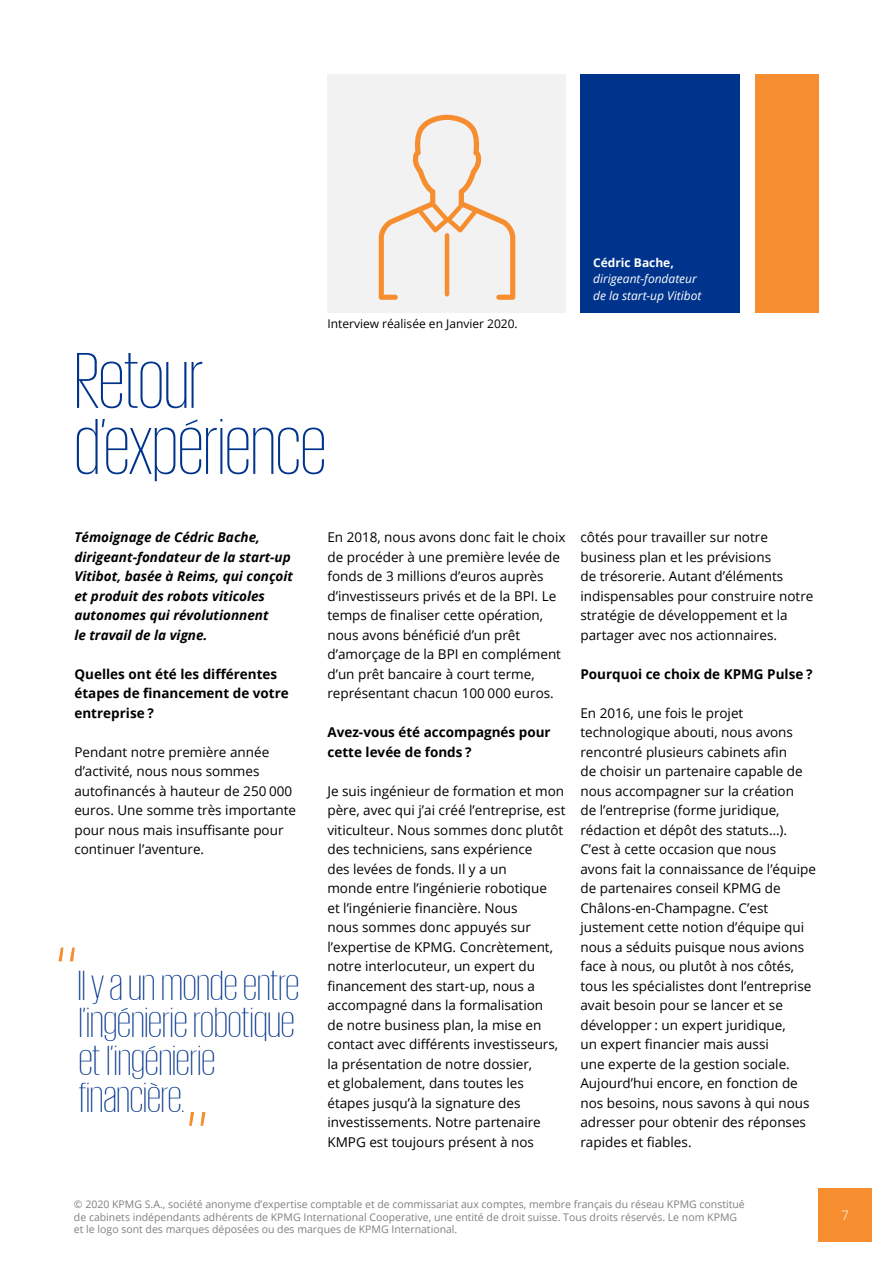
<style>
.page{position:relative;width:893px;height:1263px;background:#fff}
.page>*{position:absolute;margin:0;border:0;box-sizing:border-box;transform-origin:0 0}
.t1{font:200 136.5px "KPMG";color:#f68d2e}
.t2{font:200 81px/66px "KPMG";color:#00338c}
.t3{font:200 43.5px/37.5px "KPMG";color:#00338c}
.t4{font:13.5px/19.5px "Open Sans";color:#000}
.t5{font:italic 700 13.5px/19.5px "Open Sans";color:#000}
.t6{font:700 13.5px/19.5px "Open Sans";color:#000}
.t7{font:300 13.05px "Open Sans";color:#fff}
.t8{font:italic 12px/16.5px "Open Sans";color:#fff}
.t9{font:12px "Open Sans";color:#000}
.t10{font:700 12px "Open Sans";color:#fff}
.t11{font:10.5px/12.6px "Open Sans";color:#808080}
</style>
<div class="page">
<div style="left:819px;top:1188px;width:53px;height:54px;background:#f68d2e"></div>
<div style="left:580px;top:74px;width:160px;height:239px;background:#00338c"></div>
<div style="left:327px;top:74px;width:239px;height:239px;background:#f2f2f2"></div>
<div style="left:755px;top:74px;width:64px;height:239px;background:#f68d2e"></div>
<svg style="left:379px;top:115px;width:136px;height:185px"></svg>
<hr style="left:445px;top:233px;width:4px;height:63px;background:#f68d2e;border-radius:2px">
<p class="t9" style="left:327px;top:315px;width:192px">Interview réalisée en Janvier 2020.</p>
<h2 class="t2" style="left:74px;top:346px;width:253px">Retour d’expérience</h2>
<p class="t10" style="left:593px;top:254px;width:82px">Cédric Bache,</p>
<p class="t8" style="left:593px;top:270px;width:110px">dirigeant-fondateur de la start-up Vitibot</p>
<p class="t5" style="left:74px;top:527px;width:220px">Témoignage de Cédric Bache, dirigeant-fondateur de la start-up<br>Vitibot, basée à Reims, qui conçoit et produit des robots viticoles autonomes qui révolutionnent<br>le travail de la vigne.</p>
<p class="t6" style="left:74px;top:664px;width:216px">Quelles ont été les différentes étapes de financement de votre entreprise ?</p>
<p class="t4" style="left:74px;top:742px;width:223px">Pendant notre première année d’activité, nous nous sommes autofinancés à hauteur de 250 000 euros. Une somme très importante pour nous mais insuffisante pour continuer l’aventure.</p>
<h1 class="t1" style="left:55px;top:929px;width:24px">‘‘</h1>
<h3 class="t3" style="left:78px;top:965px;width:223px">Il y a un monde entre l’ingénierie robotique et l’ingénierie financière.</h3>
<h1 class="t1" style="left:209px;top:1144px;width:24px;rotate:-180deg">‘‘</h1>
<p class="t4" style="left:327px;top:527px;width:240px">En 2018, nous avons donc fait le choix de procéder à une première levée de fonds de 3 millions d’euros auprès d’investisseurs privés et de la BPI. Le temps de finaliser cette opération, nous avons bénéficié d’un prêt d’amorçage de la BPI en complément d’un prêt bancaire à court terme, représentant chacun 100 000 euros.</p>
<p class="t6" style="left:327px;top:722px;width:225px">Avez-vous été accompagnés pour cette levée de fonds ?</p>
<p class="t4" style="left:327px;top:781px;width:239px">Je suis ingénieur de formation et mon père, avec qui j’ai créé l’entreprise, est viticulteur. Nous sommes donc plutôt des techniciens, sans expérience<br>des levées de fonds. Il y a un<br>monde entre l’ingénierie robotique<br>et l’ingénierie financière. Nous<br>nous sommes donc appuyés sur l’expertise de KPMG. Concrètement, notre interlocuteur, un expert du financement des start-up, nous a accompagné dans la formalisation<br>de notre business plan, la mise en contact avec différents investisseurs, la présentation de notre dossier,<br>et globalement, dans toutes les étapes jusqu’à la signature des investissements. Notre partenaire KMPG est toujours présent à nos</p>
<p class="t4" style="left:580px;top:527px;width:235px">côtés pour travailler sur notre business plan et les prévisions<br>de trésorerie. Autant d’éléments indispensables pour construire notre stratégie de développement et la partager avec nos actionnaires.</p>
<p class="t6" style="left:580px;top:664px;width:234px">Pourquoi ce choix de KPMG Pulse ?</p>
<p class="t4" style="left:580px;top:703px;width:237px">En 2016, une fois le projet technologique abouti, nous avons rencontré plusieurs cabinets afin<br>de choisir un partenaire capable de nous accompagner sur la création<br>de l’entreprise (forme juridique, rédaction et dépôt des statuts…).<br>C’est à cette occasion que nous avons fait la connaissance de l’équipe de partenaires conseil KPMG de Châlons-en-Champagne. C’est justement cette notion d’équipe qui nous a séduits puisque nous avions face à nous, ou plutôt à nos côtés, tous les spécialistes dont l’entreprise avait besoin pour se lancer et se développer : un expert juridique,<br>un expert financier mais aussi<br>une experte de la gestion sociale.<br>Aujourd’hui encore, en fonction de nos besoins, nous savons à qui nous adresser pour obtenir des réponses rapides et fiables.</p>
<p class="t11" style="left:74px;top:1197px;width:672px">© 2020 KPMG S.A., société anonyme d’expertise comptable et de commissariat aux comptes, membre français du réseau KPMG constitué de cabinets indépendants adhérents de KPMG International Cooperative, une entité de droit suisse. Tous droits réservés. Le nom KPMG et le logo sont des marques déposées ou des marques de KPMG International.</p>
<p class="t7" style="left:841px;top:1206px;width:9px">7</p>
</div>
